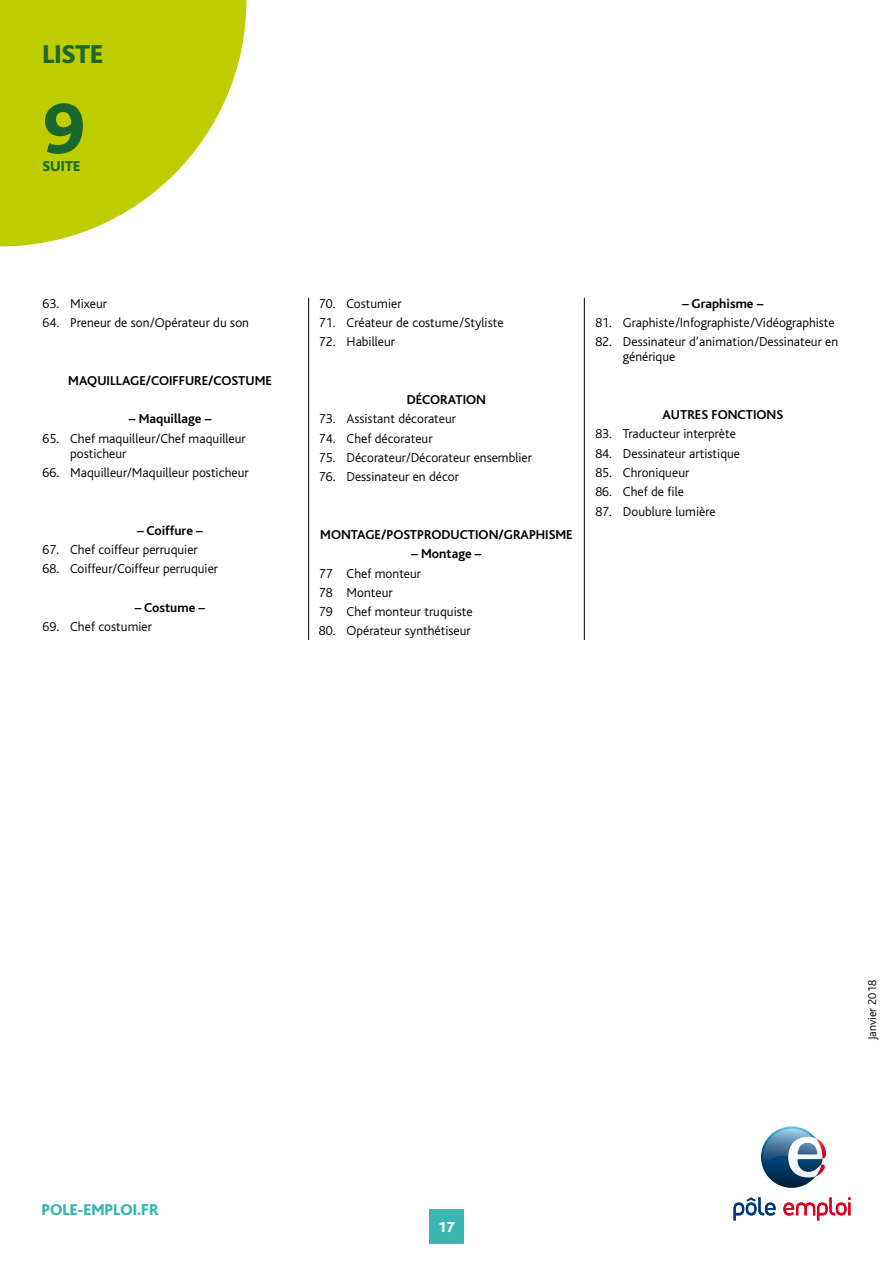
<style>
.page{position:relative;width:893px;height:1263px;background:#fff}
.page>*{position:absolute;margin:0;border:0;box-sizing:border-box;transform-origin:0 0}
.t1{font:800 75px "Bliss";color:#1b682f}
.t2{font:800 27px "Bliss";color:#1b682f}
.t3{font:800 16.5px "Bliss";color:#3cb6b3}
.t4{font:800 15px "Bliss";color:#1b682f}
.t5{font:800 15px "Bliss";color:#fff}
.t6{font:300 13.5px/15px "Bliss";color:#000}
.t7{font:700 13.5px "Bliss";color:#000}
.t8{font:300 12px "Bliss";color:#000}
</style>
<div class="page">
<svg style="left:0;top:0;width:246px;height:246px;fill:#bdcd00"></svg>
<svg style="left:761px;top:1126px;width:61px;height:62px"></svg>
<svg style="left:763px;top:1128px;width:63px;height:49px"></svg>
<svg style="left:733px;top:1197px;width:43px;height:23px"></svg>
<svg style="left:783px;top:1197px;width:67px;height:23px"></svg>
<div style="left:429px;top:1209px;width:34px;height:34px;background:#3cb6b3"></div>
<hr style="left:308px;top:298px;width:1px;height:342px;background:#000">
<hr style="left:584px;top:298px;width:1px;height:342px;background:#000">
<h2 class="t2" style="left:43px;top:40px;width:62px">LISTE</h2>
<h1 class="t1" style="left:43px;top:90px;width:43px">9</h1>
<p class="t4" style="left:43px;top:158px;width:39px">SUITE</p>
<p class="t6" style="left:43px;top:296px;width:66px">63. Mixeur</p>
<p class="t6" style="left:43px;top:316px;width:208px">64. Preneur de son/Opérateur du son</p>
<p class="t7" style="left:68px;top:373px;width:205px">MAQUILLAGE/COIFFURE/COSTUME</p>
<p class="t7" style="left:129px;top:412px;width:84px">– Maquillage –</p>
<p class="t6" style="left:70px;top:431px;width:177px;text-indent:-28px">65. Chef maquilleur/Chef maquilleur posticheur</p>
<p class="t6" style="left:43px;top:465px;width:208px">66. Maquilleur/Maquilleur posticheur</p>
<p class="t7" style="left:137px;top:523px;width:67px">– Coiffure –</p>
<p class="t6" style="left:43px;top:542px;width:157px">67. Chef coiffeur perruquier</p>
<p class="t6" style="left:43px;top:562px;width:177px">68. Coiffeur/Coiffeur perruquier</p>
<p class="t7" style="left:135px;top:600px;width:72px">– Costume –</p>
<p class="t6" style="left:43px;top:619px;width:111px">69. Chef costumier</p>
<p class="t6" style="left:319px;top:296px;width:84px">70. Costumier</p>
<p class="t6" style="left:319px;top:316px;width:186px">71. Créateur de costume/Styliste</p>
<p class="t6" style="left:319px;top:335px;width:78px">72. Habilleur</p>
<p class="t7" style="left:407px;top:393px;width:81px">DÉCORATION</p>
<p class="t6" style="left:319px;top:412px;width:139px">73. Assistant décorateur</p>
<p class="t6" style="left:319px;top:431px;width:115px">74. Chef décorateur</p>
<p class="t6" style="left:319px;top:450px;width:215px">75. Décorateur/Décorateur ensemblier</p>
<p class="t6" style="left:319px;top:470px;width:142px">76. Dessinateur en décor</p>
<p class="t7" style="left:320px;top:527px;width:254px">MONTAGE/POSTPRODUCTION/GRAPHISME</p>
<p class="t7" style="left:411px;top:547px;width:72px">– Montage –</p>
<p class="t6" style="left:319px;top:564px;width:155px;line-height:19.2px">77 Chef monteur<br>78 Monteur<br>79 Chef monteur truquiste</p>
<p class="t6" style="left:319px;top:624px;width:153px">80. Opérateur synthétiseur</p>
<p class="t7" style="left:682px;top:296px;width:83px">– Graphisme –</p>
<p class="t6" style="left:595px;top:316px;width:241px">81. Graphiste/Infographiste/Vidéographiste</p>
<p class="t6" style="left:623px;top:335px;width:217px;text-indent:-28px">82. Dessinateur d’animation/Dessinateur en générique</p>
<p class="t7" style="left:663px;top:408px;width:122px">AUTRES FONCTIONS</p>
<p class="t6" style="left:595px;top:427px;width:142px">83. Traducteur interprète</p>
<p class="t6" style="left:595px;top:446px;width:146px">84. Dessinateur artistique</p>
<p class="t6" style="left:595px;top:465px;width:96px">85. Chroniqueur</p>
<p class="t6" style="left:595px;top:485px;width:90px">86. Chef de file</p>
<p class="t6" style="left:595px;top:504px;width:122px">87. Doublure lumière</p>
<p class="t3" style="left:41px;top:1201px;width:119px">POLE-EMPLOI.FR</p>
<p class="t5" style="left:438px;top:1219px;width:18px">17</p>
<p class="t8" style="left:866px;top:1040px;width:61px;rotate:-90deg">Janvier 2018</p>
</div>
